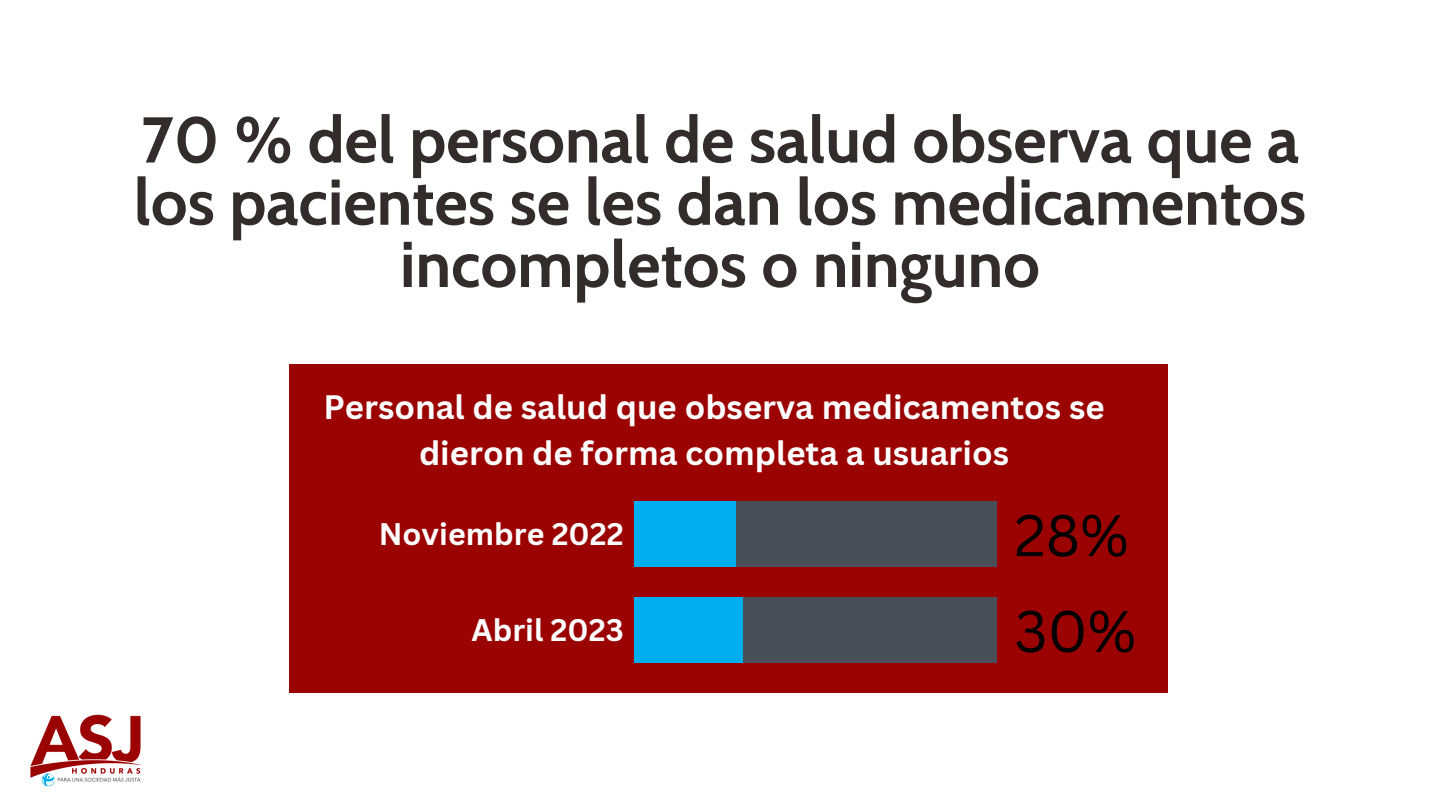
<style>
.page{position:relative;width:1440px;height:810px;background:#fff}
.page>*{position:absolute;margin:0;border:0;box-sizing:border-box;transform-origin:0 0}
.t1{font:700 64.6px/62.2px "Cabin";color:#322c2b;text-align:center}
.t2{font:57.3px "Canva Sans";color:#000}
.t3{font:700 33px/45.8px "Canva Sans";color:#fff;text-align:center}
.t4{font:700 30.4px "Canva Sans";color:#fff}
</style>
<div class="page">
<div style="left:289px;top:365px;width:879px;height:328px;background:#9b0202"></div>
<div style="left:634px;top:597px;width:362px;height:65px;background:#494f56"></div>
<div style="left:634px;top:597px;width:109px;height:65px;background:#00adee"></div>
<div style="left:634px;top:501px;width:362px;height:66px;background:#494f56"></div>
<div style="left:634px;top:501px;width:101px;height:66px;background:#00adee"></div>
<img style="left:30px;top:714px;width:112px;height:73px">
<p class="t1" style="left:134px;top:108px;width:1174px">70 % del personal de salud observa que a los pacientes se les dan los medicamentos incompletos o ninguno</p>
<p class="t3" style="left:323px;top:384px;width:783px">Personal de salud que observa medicamentos se dieron de forma completa a usuarios</p>
<p class="t4" style="left:379px;top:513px;width:246px">Noviembre 2022</p>
<p class="t4" style="left:472px;top:608px;width:154px">Abril 2023</p>
<p class="t2" style="left:1014px;top:495px;width:116px">28%</p>
<p class="t2" style="left:1014px;top:591px;width:123px">30%</p>
</div>
